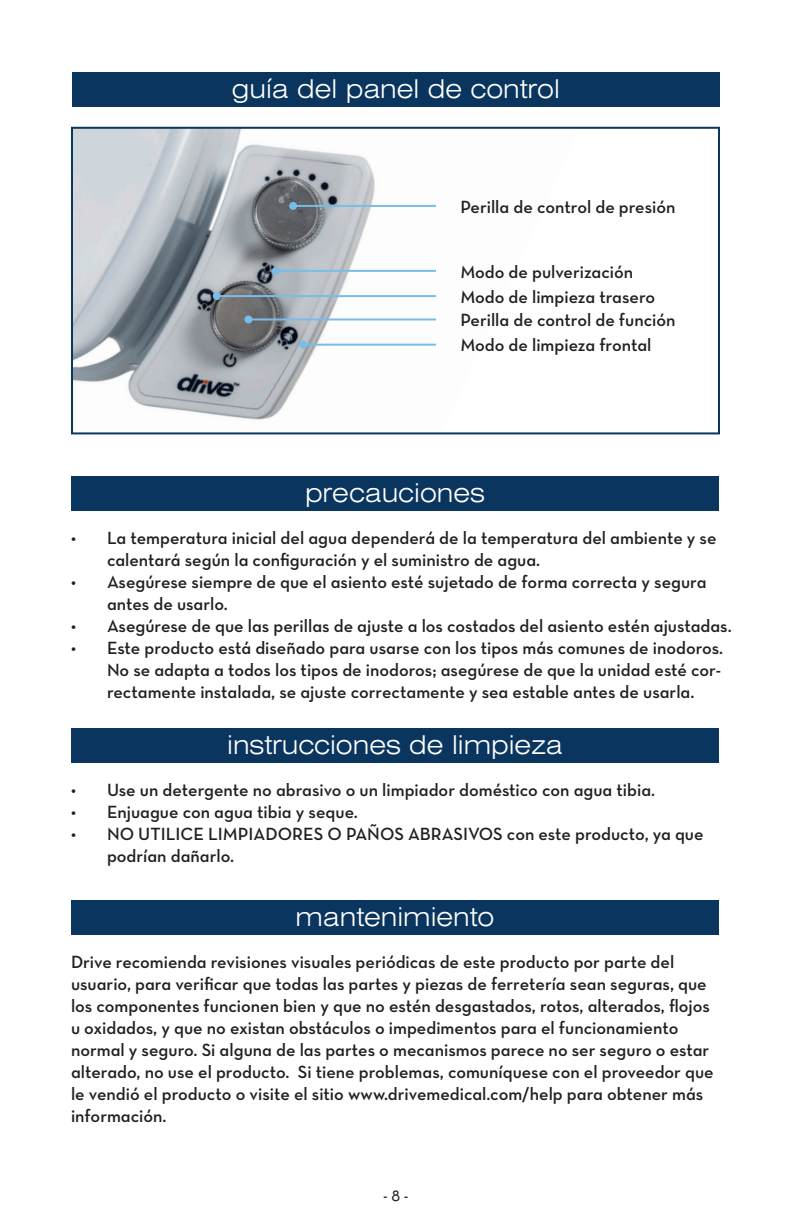
<style>
.page{position:relative;width:792px;height:1224px;background:#fff}
.page>*{position:absolute;margin:0;border:0;box-sizing:border-box;transform-origin:0 0}
.t1{font:300 expanded 26px "Swiss 721 BT";color:#fff}
.t2{font:500 20px "Neutraface Display TT";color:#231f20}
.t3{font:18px/22px "Neutraface Text Demi Alt";color:#231f20}
</style>
<div class="page">
<img style="left:74px;top:130px;width:362px;height:290px">
<div style="left:71px;top:127px;width:649px;height:307px;border:2px solid #0a355e"></div>
<div style="left:72px;top:72px;width:648px;height:35px;background:#0a355e"></div>
<hr style="left:293px;top:205px;width:143px;height:2px;background:#78bde8">
<div style="left:289px;top:202px;width:8px;height:8px;background:#78bde8;border-radius:50%"></div>
<hr style="left:303px;top:344px;width:133px;height:2px;background:#78bde8">
<div style="left:299px;top:341px;width:8px;height:8px;background:#78bde8;border-radius:50%"></div>
<hr style="left:276px;top:270px;width:160px;height:2px;background:#78bde8">
<div style="left:272px;top:267px;width:8px;height:8px;background:#78bde8;border-radius:50%"></div>
<hr style="left:217px;top:295px;width:219px;height:2px;background:#78bde8">
<div style="left:213px;top:292px;width:8px;height:8px;background:#78bde8;border-radius:50%"></div>
<hr style="left:248px;top:318px;width:188px;height:2px;background:#78bde8">
<div style="left:244px;top:315px;width:8px;height:8px;background:#78bde8;border-radius:50%"></div>
<div style="left:71px;top:476px;width:648px;height:35px;background:#0a355e"></div>
<div style="left:71px;top:728px;width:648px;height:35px;background:#0a355e"></div>
<div style="left:71px;top:900px;width:648px;height:35px;background:#0a355e"></div>
<p class="t1" style="left:232px;top:73px;width:330px">guía del panel de control</p>
<p class="t3" style="left:460px;top:195px;width:217px">Perilla de control de presión</p>
<p class="t3" style="left:460px;top:260px;width:174px">Modo de pulverización</p>
<p class="t3" style="left:460px;top:286px;width:196px">Modo de limpieza trasero</p>
<p class="t3" style="left:460px;top:309px;width:217px">Perilla de control de función</p>
<p class="t3" style="left:460px;top:334px;width:193px">Modo de limpieza frontal</p>
<p class="t1" style="left:305px;top:477px;width:181px">precauciones</p>
<p class="t3" style="left:107px;top:526px;width:611px;text-indent:-36px">• La temperatura inicial del agua dependerá de la temperatura del ambiente y se calentará según la configuración y el suministro de agua.</p>
<p class="t3" style="left:107px;top:570px;width:601px;text-indent:-36px">• Asegúrese siempre de que el asiento esté sujetado de forma correcta y segura antes de usarlo.</p>
<p class="t3" style="left:71px;top:614px;width:662px">• Asegúrese de que las perillas de ajuste a los costados del asiento estén ajustadas.</p>
<p class="t3" style="left:107px;top:636px;width:618px;text-indent:-36px">• Este producto está diseñado para usarse con los tipos más comunes de inodoros.<br>No se adapta a todos los tipos de inodoros; asegúrese de que la unidad esté cor&shy;rectamente instalada, se ajuste correctamente y sea estable antes de usarla.</p>
<p class="t1" style="left:227px;top:729px;width:337px">instrucciones de limpieza</p>
<p class="t3" style="left:71px;top:779px;width:586px">• Use un detergente no abrasivo o un limpiador doméstico con agua tibia.</p>
<p class="t3" style="left:71px;top:801px;width:288px">• Enjuague con agua tibia y seque.</p>
<p class="t3" style="left:107px;top:823px;width:598px;text-indent:-36px">• NO UTILICE LIMPIADORES O PAÑOS ABRASIVOS con este producto, ya que podrían dañarlo.</p>
<p class="t1" style="left:296px;top:901px;width:200px">mantenimiento</p>
<p class="t3" style="left:71px;top:951px;width:644px">Drive recomienda revisiones visuales periódicas de este producto por parte del usuario, para verificar que todas las partes y piezas de ferretería sean seguras, que los componentes funcionen bien y que no estén desgastados, rotos, alterados, flojos u oxidados, y que no existan obstáculos o impedimentos para el funcionamiento normal y seguro. Si alguna de las partes o mecanismos parece no ser seguro o estar alterado, no use el producto. Si tiene problemas, comuníquese con el proveedor que le vendió el producto o visite el sitio www.drivemedical.com/help para obtener más información.</p>
<p class="t2" style="left:383px;top:1183px;width:27px">- 8 -</p>
</div>
